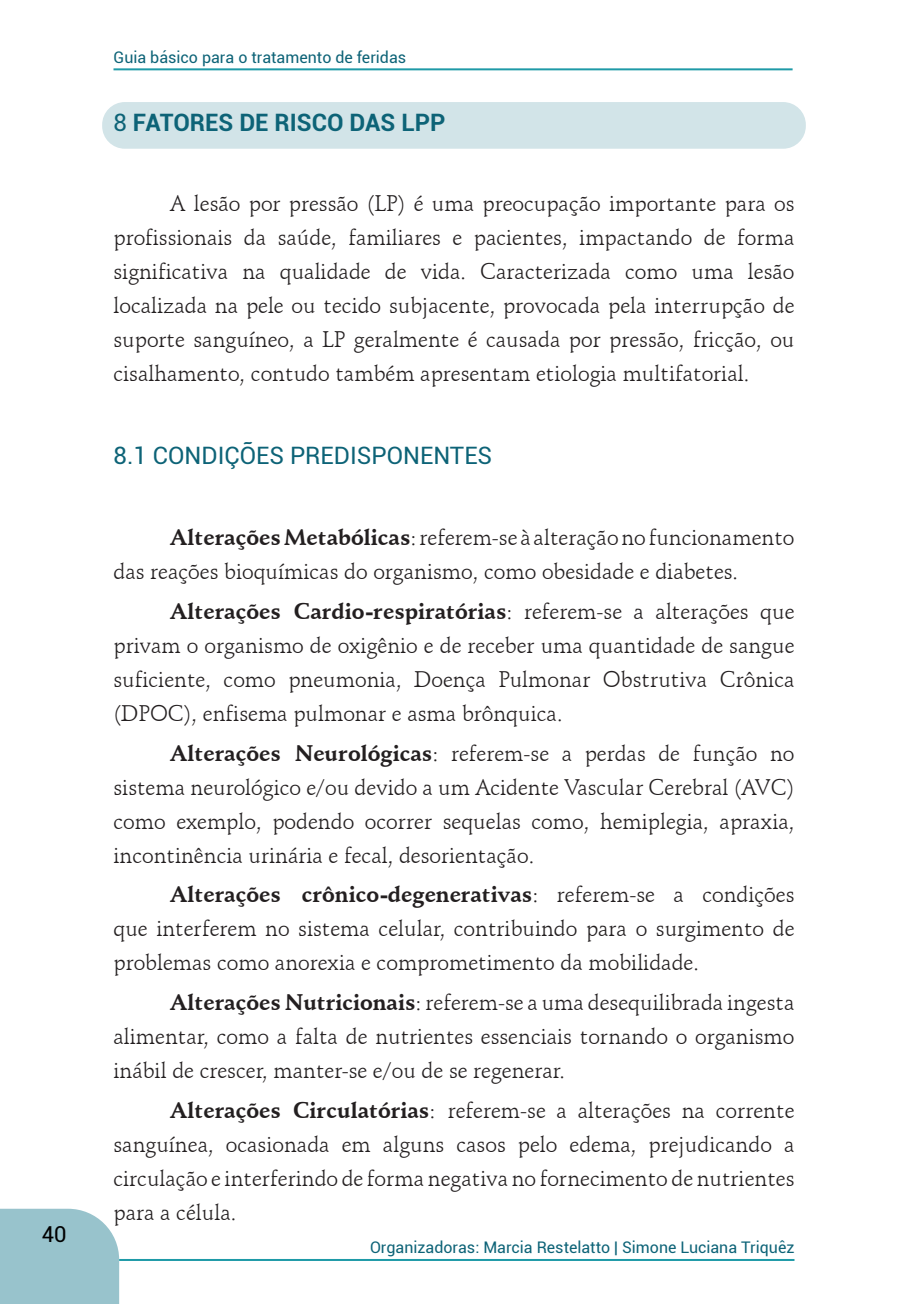
<style>
.page{position:relative;width:908px;height:1304px;background:#fff}
.page>*{position:absolute;margin:0;border:0;box-sizing:border-box;transform-origin:0 0}
.titulos_-_2{font:24px "Roboto";color:#0d6377}
.titulos_-_1{font:700 24px "Roboto";color:#0d6377}
.texto{font:22px/34px "Schneidler BT";color:#231f20;text-align:justify}
.t1{font:22px "Roboto";color:#000}
.t2{font:16px "Roboto";color:#0d6377}
.s1{font-weight:400}
.s2{font-weight:700}
</style>
<div class="page">
<div style="left:0;top:1209px;width:119px;height:95px;background:#98c3cc"></div>
<hr style="left:113px;top:68px;width:679px;height:2px;background:#1e9aa7">
<hr style="left:119px;top:1259px;width:675px;height:2px;background:#1e9aa7">
<div style="left:102px;top:102px;width:703px;height:47px;background:#d2e4e8;border-radius:23px"></div>
<p class="t1" style="left:42px;top:1219px;width:26px">40</p>
<p class="t2" style="left:113px;top:46px;width:294px">Guia básico para o tratamento de feridas</p>
<p class="titulos_-_1" style="left:113px;top:106px;width:333px"><span class="s1">8</span> FATORES DE RISCO DAS LPP</p>
<p class="texto" style="left:113px;top:186px;width:682px;text-indent:57px">A lesão por pressão (LP) é uma preocupação importante para os profissionais da saúde, familiares e pacientes, impactando de forma significativa na qualidade de vida. Caracterizada como uma lesão localizada na pele ou tecido subjacente, provocada pela interrupção de suporte sanguíneo, a LP geralmente é causada por pressão, fricção, ou cisalhamento, contudo também apresentam etiologia multifatorial.</p>
<p class="titulos_-_2" style="left:113px;top:439px;width:380px">8.1 CONDIÇÕES PREDISPONENTES</p>
<p class="texto" style="left:113px;top:521px;width:682px;text-indent:57px"><span class="s2">Alterações Metabólicas</span>: referem-se à alteração no funcionamento das reações bioquímicas do organismo, como obesidade e diabetes.</p>
<p class="texto" style="left:113px;top:594px;width:682px;text-indent:57px"><span class="s2">Alterações Cardio-respiratórias</span>: referem-se a alterações que privam o organismo de oxigênio e de receber uma quantidade de sangue suficiente, como pneumonia, Doença Pulmonar Obstrutiva Crônica (DPOC), enfisema pulmonar e asma brônquica.</p>
<p class="texto" style="left:113px;top:736px;width:682px;text-indent:57px"><span class="s2">Alterações Neurológicas</span>: referem-se a perdas de função no sistema neurológico e/ou devido a um Acidente Vascular Cerebral (AVC) como exemplo, podendo ocorrer sequelas como, hemiplegia, apraxia, incontinência urinária e fecal, desorientação.</p>
<p class="texto" style="left:113px;top:878px;width:682px;text-indent:57px"><span class="s2">Alterações crônico-degenerativas</span>: referem-se a condições que interferem no sistema celular, contribuindo para o surgimento de problemas como anorexia e comprometimento da mobilidade.</p>
<p class="texto" style="left:113px;top:985px;width:682px;text-indent:57px"><span class="s2">Alterações Nutricionais</span>: referem-se a uma desequilibrada ingesta alimentar, como a falta de nutrientes essenciais tornando o organismo inábil de crescer, manter-se e/ou de se regenerar.</p>
<p class="texto" style="left:113px;top:1093px;width:682px;text-indent:57px"><span class="s2">Alterações Circulatórias</span>: referem-se a alterações na corrente sanguínea, ocasionada em alguns casos pelo edema, prejudicando a circulação e interferindo de forma negativa no fornecimento de nutrientes para a célula.</p>
<p class="t2" style="left:370px;top:1236px;width:425px">Organizadoras: Marcia Restelatto | Simone Luciana Triquêz</p>
</div>
